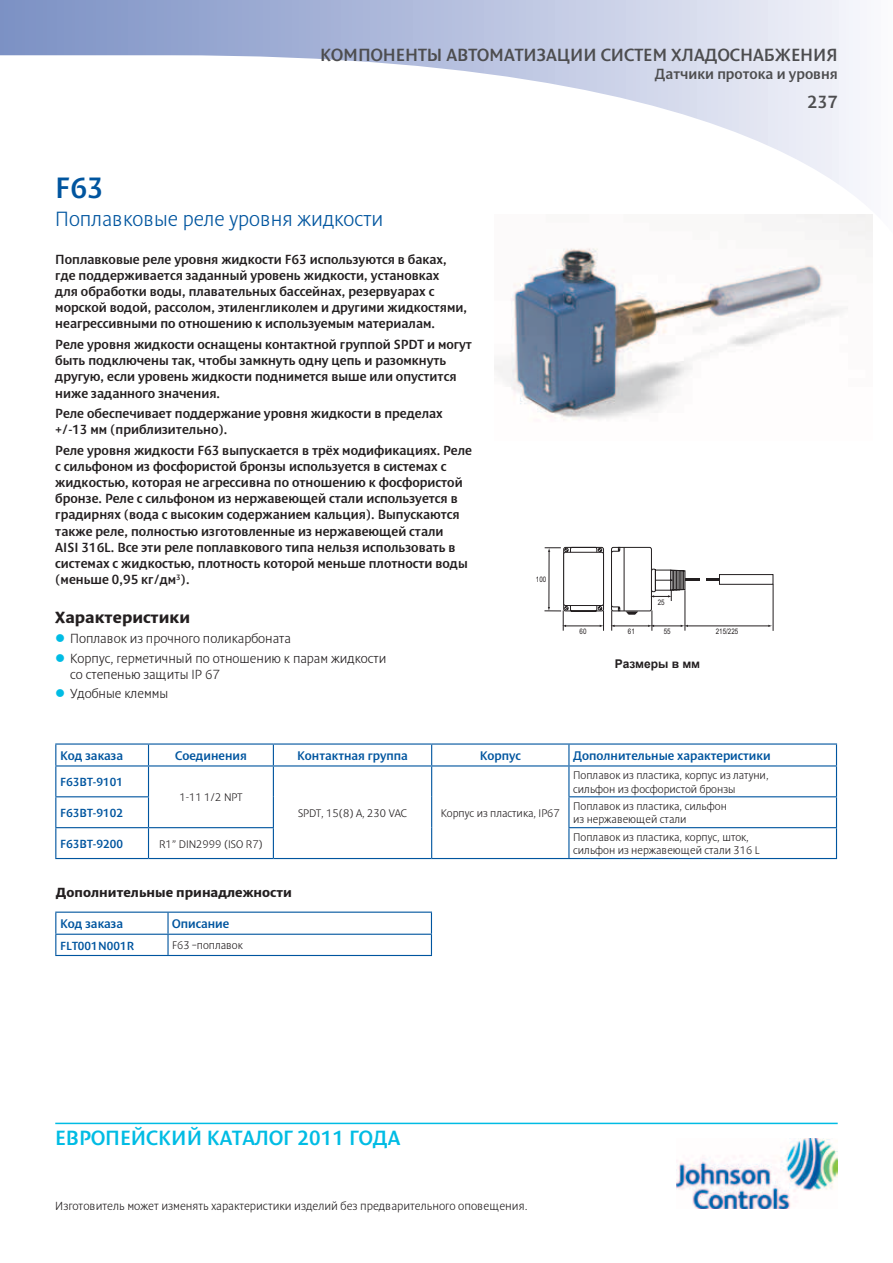
<style>
.page{position:relative;width:893px;height:1263px;background:#fff}
.page>*{position:absolute;margin:0;border:0;box-sizing:border-box;transform-origin:0 0}
.t1{font:30px "Denda New C";color:#00559f}
.t2{font:21px "Denda New Light C";color:#00559f}
.t3{font:21px "Denda New C";color:#00bce4}
.t4{font:18px "Denda New C";color:#4d4d4f}
.t5{font:700 16.5px "Denda New C";color:#231f20}
.t6{font:15px "Denda New C";color:#4d4d4f}
.t7{font:13.5px/16.2px "Denda New C";color:#231f20}
.t8{font:13.5px/19.6px "Denda New Light C";color:#231f20}
.t9{font:700 13.5px "Denda New C";color:#231f20}
.t10{font:12.75px "Denda New C";color:#00559f}
.t11{font:12px "Denda New Light C";color:#231f20}
.t12{font:12px "Denda New C";color:#00559f}
.t13{font:700 12px "Arial";color:#231f20}
.t14{font:11.25px/13.5px "Denda New Light C";color:#231f20}
.t15{font:7.65px "Arial Narrow";color:#231f20}
</style>
<div class="page">
<svg style="left:0;top:0;width:873px;height:240px"></svg>
<img style="left:677px;top:1138px;width:161px;height:70px">
<hr style="left:55px;top:1123px;width:783px;height:1px;background:#00bce4">
<svg style="left:56px;top:766px;width:512px;height:92px"></svg>
<hr style="left:55px;top:743px;width:94px;height:2px;background:#00559f">
<hr style="left:148px;top:743px;width:125px;height:2px;background:#00559f">
<hr style="left:273px;top:743px;width:159px;height:2px;background:#00559f">
<hr style="left:432px;top:743px;width:137px;height:2px;background:#00559f">
<hr style="left:569px;top:743px;width:268px;height:2px;background:#00559f">
<svg style="left:55px;top:744px;width:782px;height:21px"></svg>
<hr style="left:55px;top:765px;width:94px;height:1px;background:#00559f">
<hr style="left:55px;top:766px;width:1px;height:30px;background:#00559f">
<hr style="left:148px;top:765px;width:125px;height:1px;background:#00559f">
<hr style="left:148px;top:766px;width:1px;height:30px;background:#00559f">
<hr style="left:273px;top:765px;width:159px;height:1px;background:#00559f">
<hr style="left:273px;top:766px;width:1px;height:31px;background:#00559f">
<hr style="left:273px;top:797px;width:1px;height:30px;background:#00559f">
<hr style="left:432px;top:765px;width:137px;height:1px;background:#00559f">
<hr style="left:431px;top:766px;width:1px;height:31px;background:#00559f">
<hr style="left:431px;top:797px;width:1px;height:31px;background:#00559f">
<hr style="left:431px;top:828px;width:1px;height:30px;background:#00559f">
<hr style="left:569px;top:765px;width:268px;height:1px;background:#00559f">
<hr style="left:568px;top:766px;width:1px;height:30px;background:#00559f">
<hr style="left:836px;top:766px;width:1px;height:30px;background:#00559f">
<hr style="left:55px;top:796px;width:94px;height:1px;background:#00559f">
<hr style="left:55px;top:797px;width:1px;height:30px;background:#00559f">
<hr style="left:148px;top:797px;width:1px;height:30px;background:#00559f">
<hr style="left:568px;top:796px;width:269px;height:1px;background:#00559f">
<hr style="left:568px;top:797px;width:1px;height:30px;background:#00559f">
<hr style="left:836px;top:797px;width:1px;height:30px;background:#00559f">
<hr style="left:55px;top:827px;width:94px;height:1px;background:#00559f">
<hr style="left:55px;top:828px;width:1px;height:30px;background:#00559f">
<hr style="left:148px;top:827px;width:126px;height:1px;background:#00559f">
<hr style="left:148px;top:828px;width:1px;height:30px;background:#00559f">
<hr style="left:273px;top:828px;width:1px;height:30px;background:#00559f">
<hr style="left:568px;top:827px;width:269px;height:1px;background:#00559f">
<hr style="left:568px;top:828px;width:1px;height:30px;background:#00559f">
<hr style="left:836px;top:828px;width:1px;height:30px;background:#00559f">
<hr style="left:55px;top:858px;width:94px;height:1px;background:#00559f">
<hr style="left:148px;top:858px;width:125px;height:1px;background:#00559f">
<hr style="left:273px;top:858px;width:159px;height:1px;background:#00559f">
<hr style="left:432px;top:858px;width:137px;height:1px;background:#00559f">
<hr style="left:569px;top:858px;width:268px;height:1px;background:#00559f">
<svg style="left:544px;top:547px;width:230px;height:84px"></svg>
<svg style="left:55px;top:911px;width:377px;height:44px"></svg>
<hr style="left:55px;top:955px;width:113px;height:1px;background:#00559f">
<hr style="left:168px;top:955px;width:264px;height:1px;background:#00559f">
<img style="left:494px;top:214px;width:378px;height:206px">
<h3 class="t4" style="left:320px;top:45px;width:519px">КОМПОНЕНТЫ АВТОМАТИЗАЦИИ СИСТЕМ ХЛАДОСНАБЖЕНИЯ</h3>
<p class="t6" style="left:655px;top:66px;width:184px">Датчики протока и уровня</p>
<h1 class="t1" style="left:55px;top:172px;width:50px">F63</h1>
<h2 class="t2" style="left:55px;top:208px;width:330px">Поплавковые реле уровня жидкости</h2>
<p class="t7" style="left:55px;top:251px;width:413px">Поплавковые реле уровня жидкости F63 используются в баках, где поддерживается заданный уровень жидкости, установках<br>для обработки воды, плавательных бассейнах, резервуарах с морской водой, рассолом, этиленгликолем и другими жидкостями, неагрессивными по отношению к используемым материалам.</p>
<p class="t7" style="left:55px;top:336px;width:418px">Реле уровня жидкости оснащены контактной группой SPDT и могут быть подключены так, чтобы замкнуть одну цепь и разомкнуть другую, если уровень жидкости поднимется выше или опустится ниже заданного значения.</p>
<p class="t7" style="left:55px;top:405px;width:389px">Реле обеспечивает поддержание уровня жидкости в пределах +/-13 мм (приблизительно).</p>
<p class="t7" style="left:55px;top:442px;width:418px">Реле уровня жидкости F63 выпускается в трёх модификациях. Реле с сильфоном из фосфористой бронзы используется в системах с жидкостью, которая не агрессивна по отношению к фосфористой бронзе. Реле с сильфоном из нержавеющей стали используется в градирнях (вода с высоким содержанием кальция). Выпускаются также реле, полностью изготовленные из нержавеющей стали<br>AISI 316L. Все эти реле поплавкового типа нельзя использовать в системах с жидкостью, плотность которой меньше плотности воды (меньше 0,95 кг/дм<sup>3</sup>).</p>
<p class="t5" style="left:55px;top:608px;width:136px">Характеристики</p>
<p class="t8" style="left:70px;top:629px;width:318px">Поплавок из прочного поликарбоната<br>Корпус, герметичный по отношению к парам жидкости</p>
<p class="t8" style="left:70px;top:664px;width:151px">со степенью защиты IP 67<br>Удобные клеммы</p>
<p class="t15" style="left:536px;top:574px;width:12px">100</p>
<p class="t15" style="left:580px;top:625px;width:8px">60</p>
<p class="t15" style="left:628px;top:626px;width:8px">61</p>
<p class="t15" style="left:658px;top:596px;width:8px">25</p>
<p class="t15" style="left:664px;top:625px;width:8px">55</p>
<p class="t15" style="left:716px;top:625px;width:24px">215/225</p>
<p class="t13" style="left:615px;top:656px;width:87px">Размеры в мм</p>
<p class="t10" style="left:60px;top:749px;width:65px">Код заказа</p>
<p class="t10" style="left:175px;top:749px;width:73px">Соединения</p>
<p class="t10" style="left:297px;top:749px;width:112px">Контактная группа</p>
<p class="t10" style="left:480px;top:749px;width:43px">Корпус</p>
<p class="t10" style="left:573px;top:749px;width:199px">Дополнительные характеристики</p>
<p class="t12" style="left:60px;top:775px;width:65px">F63BT-9101</p>
<p class="t14" style="left:180px;top:791px;width:64px">1-11 1/2 NPT</p>
<p class="t14" style="left:298px;top:806px;width:111px">SPDT, 15(8) А, 230 VAC</p>
<p class="t14" style="left:441px;top:806px;width:121px">Корпус из пластика, IP67</p>
<p class="t14" style="left:573px;top:769px;width:197px">Поплавок из пластика, корпус из латуни, сильфон из фосфористой бронзы</p>
<p class="t12" style="left:60px;top:806px;width:65px">F63BT-9102</p>
<p class="t14" style="left:573px;top:799px;width:155px">Поплавок из пластика, сильфон из нержавеющей стали</p>
<p class="t12" style="left:60px;top:837px;width:65px">F63BT-9200</p>
<p class="t14" style="left:159px;top:837px;width:105px">R1” DIN2999 (ISO R7)</p>
<p class="t14" style="left:573px;top:830px;width:188px">Поплавок из пластика, корпус, шток, сильфон из нержавеющей стали 316 L</p>
<p class="t9" style="left:56px;top:885px;width:238px">Дополнительные принадлежности</p>
<p class="t10" style="left:60px;top:917px;width:65px">Код заказа</p>
<p class="t10" style="left:172px;top:917px;width:59px">Описание</p>
<p class="t12" style="left:60px;top:939px;width:76px">FLT001N001R</p>
<p class="t14" style="left:172px;top:939px;width:72px">F63 –поплавок</p>
<h3 class="t4" style="left:807px;top:92px;width:32px">237</h3>
<h2 class="t3" style="left:55px;top:1127px;width:346px">ЕВРОПЕЙСКИЙ КАТАЛОГ 2011 ГОДА</h2>
<p class="t11" style="left:55px;top:1199px;width:474px">Изготовитель может изменять характеристики изделий без предварительного оповещения.</p>
</div>
